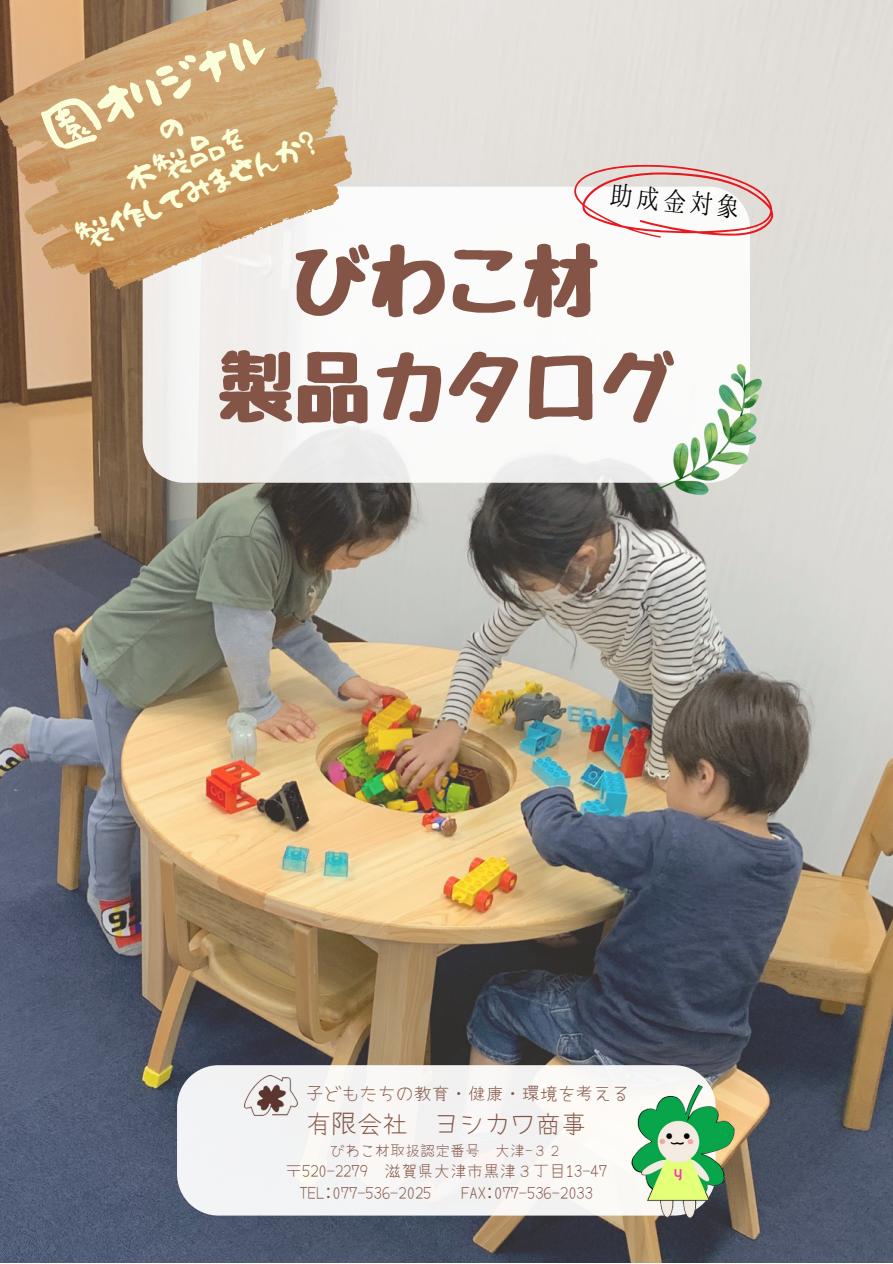
<style>
.page{position:relative;width:893px;height:1264px;background:#fff}
.page>*{position:absolute;margin:0;border:0;box-sizing:border-box;transform-origin:0 0}
.t1{font:76.05px "Jiyucho";color:#845546}
.t2{font:47.85px "Ounen mouhitsu";color:#fbffd9}
.t3{font:30.3px "Ounen mouhitsu";color:#fbffd9}
.t4{font:26.7px "Kokoro Minchoutai";color:#000}
.t5{font:25.5px "Yomogi";color:#845546}
.t6{font:18px "Yomogi";color:#845546}
.t7{font:16.5px "Yomogi";color:#845546}
.t8{font:15px "Yomogi";color:#845546}
</style>
<div class="page">
<img style="left:0;top:0;width:892px;height:1262px">
<svg style="left:143px;top:187px;width:606px;height:295px"></svg>
<img style="left:646px;top:364px;width:115px;height:131px">
<svg style="left:177px;top:1065px;width:430px;height:150px;fill:#f3f3f4"></svg>
<img style="left:245px;top:1075px;width:52px;height:40px">
<img style="left:607px;top:1061px;width:158px;height:201px">
<img style="left:274px;top:0;width:61px;height:95px">
<svg style="left:565px;top:92px;width:219px;height:220px;fill:#e5e0db"></svg>
<svg style="left:157px;top:115px;width:29px;height:28px"></svg>
<p class="t2" style="left:34px;top:106px;width:237px;rotate:-23deg">園オリジナル</p>
<p class="t3" style="left:119px;top:165px;width:125px;rotate:-23deg">木製品を</p>
<p class="t3" style="left:71px;top:222px;width:259px;rotate:-23deg">製作してみませんか？</p>
<p class="t4" style="left:609px;top:181px;width:135px;rotate:6deg">助成金対象</p>
<p class="t1" style="left:294px;top:243px;width:306px">びわこ材</p>
<p class="t1" style="left:218px;top:349px;width:458px">製品カタログ</p>
<p class="t6" style="left:306px;top:1079px;width:325px">子どもたちの教育・健康・環境を考える</p>
<p class="t5" style="left:306px;top:1103px;width:282px">有限会社 ヨシカワ商事</p>
<p class="t8" style="left:330px;top:1138px;width:234px">びわこ材取扱認定番号 大津-３２</p>
<p class="t7" style="left:285px;top:1157px;width:323px">〒520-2279 滋賀県大津市黒津３丁目13-47</p>
<p class="t7" style="left:299px;top:1180px;width:133px">TEL:077-536-2025</p>
<p class="t7" style="left:461px;top:1180px;width:133px">FAX:077-536-2033</p>
</div>
